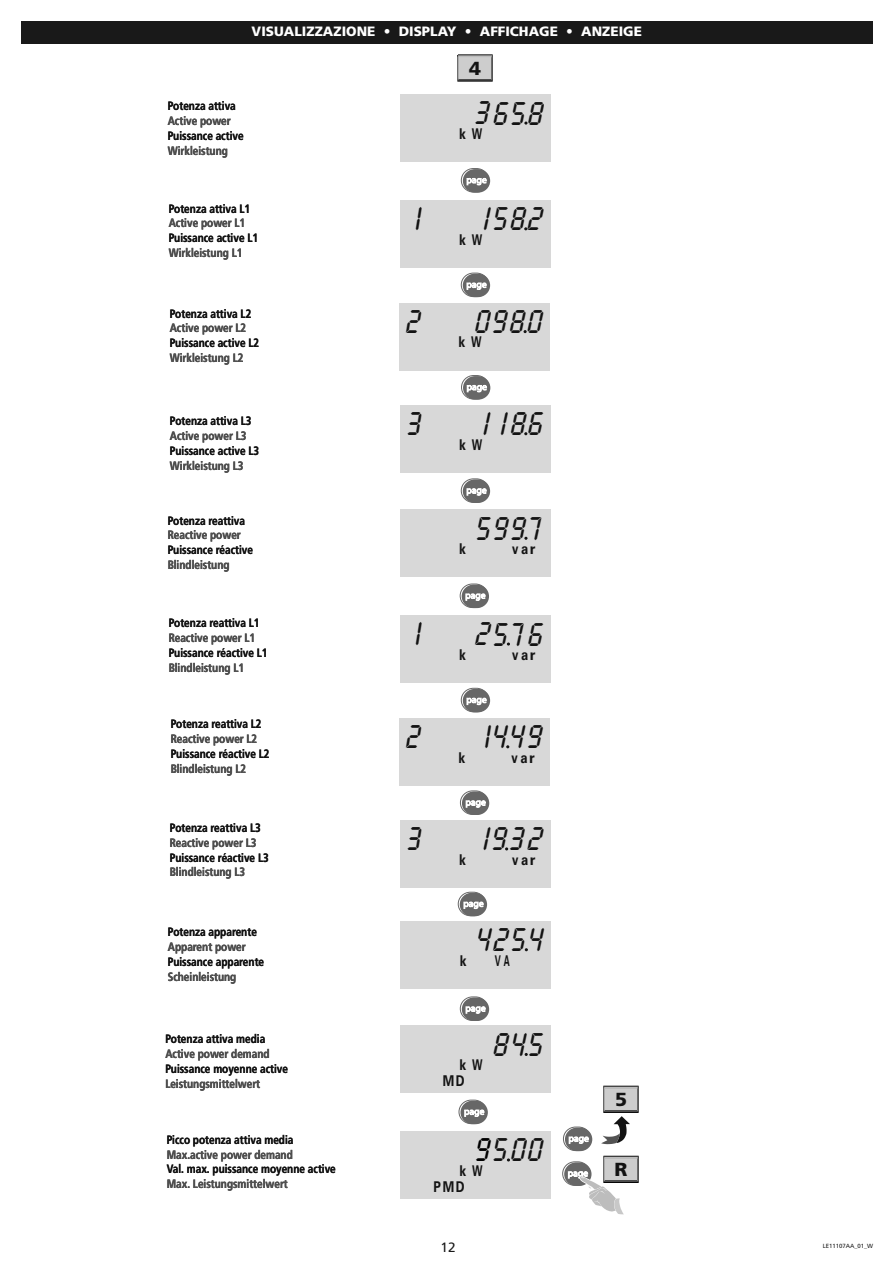
<style>
.page{position:relative;width:893px;height:1263px;background:#fff}
.page>*{position:absolute;margin:0;border:0;box-sizing:border-box;transform-origin:0 0}
.t1{font:34.35px "LCDLT";letter-spacing:.085em;color:#131313;scale:.91 1}
.t2{font:900 18.9px "Frutiger";color:#131313}
.t3{font:700 14.85px "Univers";letter-spacing:.12em;color:#131313;scale:.83 1}
.t4{font:700 14.85px "Univers";letter-spacing:.12em;color:#131313;scale:.78 1}
.t5{font:700 14.85px "Univers";letter-spacing:.12em;color:#131313;scale:.57 1}
.t6{font:900 13.5px "Frutiger";color:#fff}
.t7{font:13.5px "Frutiger";color:#191919}
.t8{font:700 12.15px/14.9px "Frutiger";color:#131313;scale:.83 1}
.t9{font:6px "Frutiger";color:#191919}
.s1{color:#000}
</style>
<div class="page">
<svg style="left:563px;top:1162px;width:27px;height:23px"></svg>
<div style="left:562px;top:1162px;width:28px;height:23px;border:1px solid #676767;border-radius:12px"></div>
<svg style="left:564px;top:1162px;width:27px;height:24px"></svg>
<div style="left:400px;top:94px;width:150px;height:68px;background:#d8d8d8"></div>
<div style="left:400px;top:200px;width:150px;height:67px;background:#d8d8d8"></div>
<div style="left:399px;top:303px;width:150px;height:67px;background:#d8d8d8"></div>
<svg style="left:523px;top:330px;width:4px;height:3px"></svg>
<div style="left:400px;top:405px;width:150px;height:67px;background:#d8d8d8"></div>
<div style="left:400px;top:509px;width:150px;height:68px;background:#d8d8d8"></div>
<svg style="left:524px;top:537px;width:4px;height:3px"></svg>
<div style="left:400px;top:615px;width:150px;height:68px;background:#d8d8d8"></div>
<div style="left:399px;top:718px;width:150px;height:67px;background:#d8d8d8"></div>
<div style="left:400px;top:820px;width:150px;height:67px;background:#d8d8d8"></div>
<div style="left:400px;top:921px;width:151px;height:67px;background:#d8d8d8"></div>
<div style="left:400px;top:1026px;width:151px;height:67px;background:#d8d8d8"></div>
<div style="left:400px;top:1131px;width:150px;height:68px;background:#d8d8d8"></div>
<svg style="left:457px;top:54px;width:36px;height:28px"></svg>
<div style="left:459px;top:58px;width:32px;height:20px;background:#cdcdcd"></div>
<svg style="left:601px;top:1085px;width:38px;height:59px"></svg>
<svg style="left:568px;top:1155px;width:71px;height:60px"></svg>
<svg style="left:461px;top:169px;width:28px;height:23px"></svg>
<div style="left:461px;top:168px;width:28px;height:24px;border:1px solid #676767;border-radius:12px"></div>
<div style="left:463px;top:169px;width:27px;height:24px;background:#676767;border-radius:12px"></div>
<svg style="left:467px;top:178px;width:20px;height:7px"></svg>
<svg style="left:461px;top:273px;width:28px;height:24px"></svg>
<div style="left:461px;top:273px;width:28px;height:24px;border:1px solid #676767;border-radius:12px"></div>
<div style="left:463px;top:274px;width:27px;height:23px;background:#676767;border-radius:12px"></div>
<svg style="left:467px;top:283px;width:19px;height:7px"></svg>
<svg style="left:461px;top:375px;width:28px;height:24px"></svg>
<div style="left:461px;top:375px;width:28px;height:24px;border:1px solid #676767;border-radius:12px"></div>
<div style="left:463px;top:376px;width:27px;height:24px;background:#676767;border-radius:12px"></div>
<svg style="left:467px;top:385px;width:20px;height:7px"></svg>
<svg style="left:461px;top:479px;width:28px;height:23px"></svg>
<div style="left:461px;top:479px;width:28px;height:23px;border:1px solid #676767;border-radius:12px"></div>
<div style="left:463px;top:479px;width:27px;height:24px;background:#676767;border-radius:12px"></div>
<svg style="left:467px;top:488px;width:19px;height:7px"></svg>
<svg style="left:460px;top:584px;width:27px;height:23px"></svg>
<div style="left:460px;top:584px;width:28px;height:24px;border:1px solid #676767;border-radius:12px"></div>
<div style="left:462px;top:584px;width:27px;height:24px;background:#676767;border-radius:12px"></div>
<svg style="left:466px;top:594px;width:19px;height:7px"></svg>
<svg style="left:461px;top:688px;width:28px;height:24px"></svg>
<div style="left:461px;top:688px;width:28px;height:24px;border:1px solid #676767;border-radius:12px"></div>
<div style="left:463px;top:689px;width:27px;height:23px;background:#676767;border-radius:12px"></div>
<svg style="left:467px;top:698px;width:19px;height:7px"></svg>
<svg style="left:460px;top:791px;width:28px;height:23px"></svg>
<div style="left:460px;top:791px;width:28px;height:23px;border:1px solid #676767;border-radius:12px"></div>
<div style="left:462px;top:791px;width:27px;height:24px;background:#676767;border-radius:12px"></div>
<svg style="left:466px;top:800px;width:20px;height:7px"></svg>
<svg style="left:458px;top:892px;width:28px;height:24px"></svg>
<div style="left:458px;top:892px;width:28px;height:24px;border:1px solid #676767;border-radius:12px"></div>
<div style="left:460px;top:893px;width:27px;height:23px;background:#676767;border-radius:12px"></div>
<svg style="left:464px;top:902px;width:19px;height:7px"></svg>
<svg style="left:460px;top:997px;width:28px;height:23px"></svg>
<div style="left:460px;top:997px;width:28px;height:23px;border:1px solid #676767;border-radius:12px"></div>
<div style="left:462px;top:997px;width:27px;height:24px;background:#676767;border-radius:12px"></div>
<svg style="left:466px;top:1006px;width:20px;height:7px"></svg>
<svg style="left:459px;top:1100px;width:27px;height:23px"></svg>
<div style="left:459px;top:1100px;width:27px;height:24px;border:1px solid #676767;border-radius:12px"></div>
<div style="left:460px;top:1101px;width:28px;height:23px;background:#676767;border-radius:12px"></div>
<svg style="left:464px;top:1110px;width:20px;height:7px"></svg>
<svg style="left:563px;top:1127px;width:28px;height:23px"></svg>
<div style="left:563px;top:1127px;width:28px;height:24px;border:1px solid #676767;border-radius:12px"></div>
<div style="left:565px;top:1127px;width:27px;height:24px;background:#676767;border-radius:12px"></div>
<svg style="left:569px;top:1137px;width:20px;height:7px"></svg>
<div style="left:21px;top:21px;width:851px;height:23px;background:#191919"></div>
<p class="t6" style="left:252px;top:26px;width:392px">VISUALIZZAZIONE • DISPLAY • AFFICHAGE • ANZEIGE</p>
<p class="t8" style="left:168px;top:100px;width:93px">Potenza attiva<br>Active power<br>Puissance active<br>Wirkleistung</p>
<p class="t8" style="left:169px;top:202px;width:109px">Potenza attiva L1<br>Active power L1<br>Puissance active L1<br>Wirkleistung L1</p>
<p class="t8" style="left:170px;top:307px;width:109px">Potenza attiva L2<br>Active power L2<br>Puissance active L2<br>Wirkleistung L2</p>
<p class="t8" style="left:170px;top:414px;width:109px">Potenza attiva L3<br>Active power L3<br>Puissance active L3<br>Wirkleistung L3</p>
<p class="t8" style="left:168px;top:514px;width:104px">Potenza reattiva<br>Reactive power<br>Puissance réactive<br>Blindleistung</p>
<p class="t8" style="left:169px;top:616px;width:121px">Potenza reattiva L1<br>Reactive power L1<br>Puissance réactive L1<br>Blindleistung L1</p>
<p class="t8" style="left:171px;top:717px;width:121px">Potenza reattiva L2<br>Reactive power L2<br>Puissance réactive L2<br>Blindleistung L2</p>
<p class="t8" style="left:170px;top:821px;width:121px">Potenza reattiva L3<br>Reactive power L3<br>Puissance réactive L3<br>Blindleistung L3</p>
<p class="t8" style="left:168px;top:925px;width:118px">Potenza apparente<br>Apparent power<br>Puissance apparente<br>Scheinleistung</p>
<p class="t8" style="left:165px;top:1032px;width:149px">Potenza attiva media<br>Active power demand<br>Puissance moyenne active<br>Leistungsmittelwert</p>
<p class="t8" style="left:167px;top:1133px;width:205px">Picco potenza attiva media<br>Max.active power demand<br>Val. max. puissance moyenne active<br>Max. Leistungsmittelwert</p>
<h2 class="t2" style="left:469px;top:61px;width:13px">4</h2>
<h1 class="t1" style="left:476px;top:102px;width:76px">3658</h1>
<p class="t3" style="left:459px;top:128px;width:29px">k W</p>
<h1 class="t1" style="left:416px;top:207px;width:8px">I</h1>
<h1 class="t1" style="left:484px;top:207px;width:66px">I582</h1>
<p class="t3" style="left:459px;top:234px;width:29px">k W</p>
<h1 class="t1" style="left:406px;top:310px;width:17px">2</h1>
<h1 class="t1" style="left:475px;top:310px;width:76px">0980</h1>
<p class="t3" style="left:458px;top:337px;width:29px">k W</p>
<h1 class="t1" style="left:408px;top:412px;width:16px">3</h1>
<h1 class="t1" style="left:483px;top:412px;width:69px">I I86</h1>
<p class="t3" style="left:459px;top:439px;width:29px">k W</p>
<h1 class="t1" style="left:476px;top:517px;width:72px">5997</h1>
<p class="t3" style="left:459px;top:543px;width:10px">k</p>
<p class="t4" style="left:512px;top:543px;width:31px">var</p>
<h1 class="t1" style="left:416px;top:622px;width:8px">I</h1>
<h1 class="t1" style="left:475px;top:623px;width:77px">2576</h1>
<p class="t3" style="left:459px;top:649px;width:10px">k</p>
<p class="t4" style="left:512px;top:649px;width:31px">var</p>
<h1 class="t1" style="left:406px;top:725px;width:17px">2</h1>
<h1 class="t1" style="left:485px;top:725px;width:64px">I449</h1>
<p class="t3" style="left:458px;top:752px;width:10px">k</p>
<p class="t4" style="left:511px;top:752px;width:31px">var</p>
<h1 class="t1" style="left:408px;top:827px;width:16px">3</h1>
<h1 class="t1" style="left:483px;top:827px;width:66px">I932</h1>
<p class="t3" style="left:459px;top:854px;width:10px">k</p>
<p class="t4" style="left:512px;top:854px;width:31px">var</p>
<h1 class="t1" style="left:476px;top:928px;width:75px">4254</h1>
<p class="t3" style="left:460px;top:955px;width:10px">k</p>
<p class="t5" style="left:495px;top:955px;width:28px">V A</p>
<p class="t3" style="left:459px;top:1060px;width:29px">k W</p>
<p class="t3" style="left:443px;top:1076px;width:28px">MD</p>
<h1 class="t1" style="left:493px;top:1033px;width:58px">845</h1>
<h1 class="t1" style="left:475px;top:1138px;width:76px"><span class="s1">9</span>500</h1>
<p class="t3" style="left:459px;top:1165px;width:29px">k W</p>
<p class="t3" style="left:433px;top:1181px;width:39px">PMD</p>
<p class="t7" style="left:440px;top:1242px;width:17px">12</p>
<h2 class="t2" style="left:615px;top:1092px;width:13px">5</h2>
<h2 class="t2" style="left:614px;top:1162px;width:15px">R</h2>
<p class="t9" style="left:823px;top:1243px;width:52px">LE11107AA_01_W</p>
</div>
